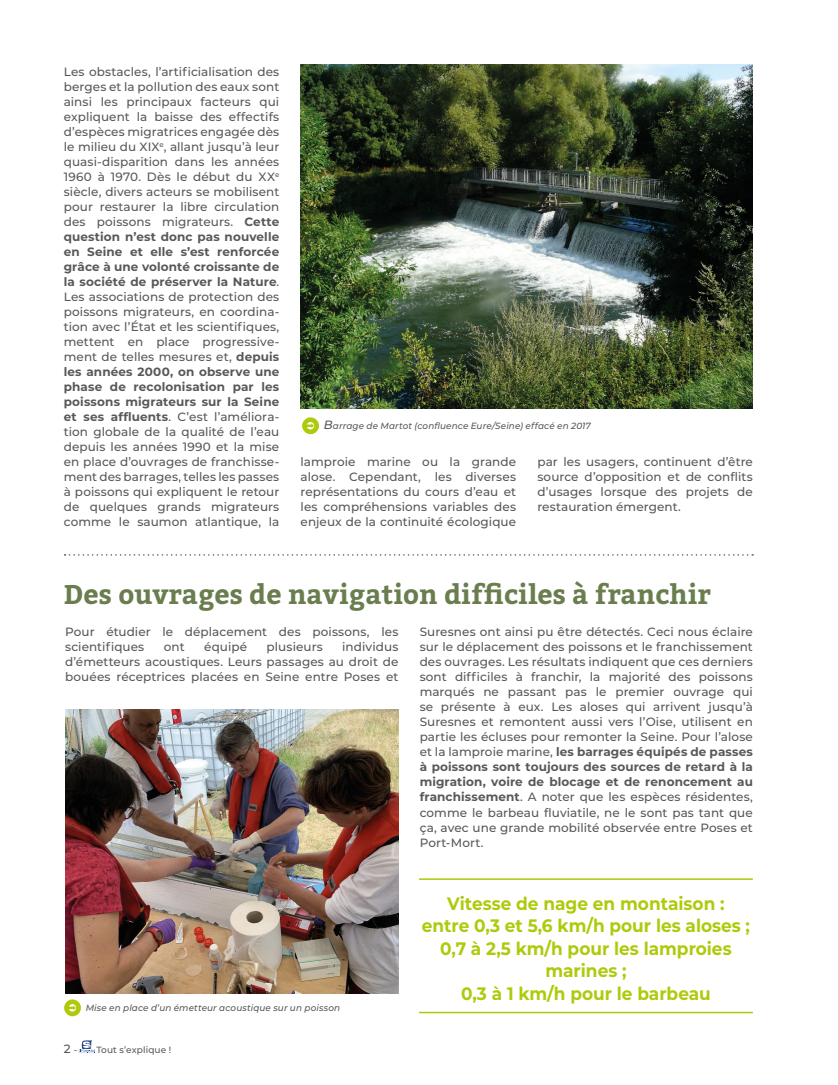
<style>
.page{position:relative;width:838px;height:1085px;background:#fff}
.page>*{position:absolute;margin:0;border:0;box-sizing:border-box;transform-origin:0 0}
.t1{font:700 27px "Bitter";color:#697d4e}
.t2{font:700 18px/22.5px "Montserrat";color:#afca0b;text-align:center;scale:.94 1}
.t3{font:500 12px/15px "Montserrat";letter-spacing:.005em;color:#595857;text-align:justify}
.t4{font:italic 500 9px "Montserrat";letter-spacing:.015em;color:#595857}
.t5{font:500 9px "Montserrat";letter-spacing:.015em;color:#595857}
.s1{font-weight:700}
.s2{font-size:12px}
.s3{font-size:9px}
</style>
<div class="page">
<svg style="left:79px;top:1040px;width:17px;height:13px"></svg>
<svg style="left:63px;top:998px;width:19px;height:18px"></svg>
<div style="left:63px;top:997px;width:19px;height:20px;border:2px solid #fff;border-radius:50%"></div>
<svg style="left:69px;top:1003px;width:7px;height:8px"></svg>
<img style="left:300px;top:64px;width:453px;height:344px">
<svg style="left:301px;top:416px;width:19px;height:19px"></svg>
<div style="left:300px;top:415px;width:20px;height:20px;border:2px solid #fff;border-radius:50%"></div>
<svg style="left:307px;top:422px;width:7px;height:7px"></svg>
<svg style="left:65px;top:554px;width:688px;height:1px"></svg>
<img style="left:65px;top:709px;width:333px;height:284px">
<hr style="left:419px;top:878px;width:334px;height:1px;background:#afca0b">
<hr style="left:419px;top:1011px;width:334px;height:2px;background:#afca0b">
<p class="t3" style="left:64px;top:64px;width:217px">Les obstacles, l’artificialisation des berges et la pollution des eaux sont ainsi les principaux facteurs qui expliquent la baisse des effectifs d’espèces migratrices engagée dès le milieu du XIX<sup>e</sup>, allant jusqu’à leur quasi-disparition dans les années 1960 à 1970. Dès le début du XX<sup>e </sup>siècle, divers acteurs se mobilisent pour restaurer la libre circulation des poissons migrateurs. <span class="s1">Cette question n’est donc pas nouvelle en Seine et elle s’est renforcée grâce à une volonté croissante de la société de préserver la Nature</span>.<br>Les associations de protection des poissons migrateurs, en coordina&shy;tion avec l’État et les scientifiques, mettent en place progressive&shy;ment de telles mesures et, <span class="s1">depuis les années 2000, on observe une phase de recolonisation par les poissons migrateurs sur la Seine et ses affluents</span>. C’est l’améliora&shy;tion globale de la qualité de l’eau depuis les années 1990 et la mise en place d’ouvrages de franchisse&shy;ment des barrages, telles les passes à poissons qui expliquent le retour de quelques grands migrateurs comme le saumon atlantique, la</p>
<p class="t4" style="left:324px;top:420px;width:268px"><span class="s2">B</span>arrage de Martot (confluence Eure/Seine) effacé en 2017</p>
<p class="t3" style="left:300px;top:453px;width:217px">lamproie marine ou la grande alose. Cependant, les diverses représentations du cours d’eau et les compréhensions variables des enjeux de la continuité écologique</p>
<p class="t3" style="left:537px;top:453px;width:217px">par les usagers, continuent d’être source d’opposition et de conflits d’usages lorsque des projets de restauration émergent.</p>
<h1 class="t1" style="left:64px;top:577px;width:648px">Des ouvrages de navigation difficiles à franchir</h1>
<p class="t3" style="left:65px;top:624px;width:335px">Pour étudier le déplacement des poissons, les scientifiques</p>
<p class="t3" style="left:65px;top:639px;width:335px;text-indent:277px">individus d’émetteurs acoustiques. Leurs passages au droit de bouées réceptrices placées en Seine entre Poses et</p>
<p class="t3" style="left:164px;top:639px;width:22px">ont</p>
<p class="t3" style="left:204px;top:639px;width:44px">équipé</p>
<p class="t3" style="left:266px;top:639px;width:58px">plusieurs</p>
<p class="t4" style="left:86px;top:1001px;width:256px">Mise en place d’un émetteur acoustique sur un poisson</p>
<p class="t3" style="left:64px;top:1040px;width:15px">2 <span class="s3">-</span></p>
<p class="t5" style="left:96px;top:1042px;width:76px">Tout s’explique !</p>
<p class="t3" style="left:420px;top:624px;width:335px">Suresnes ont ainsi pu être détectés. Ceci nous éclaire sur le déplacement des poissons et le franchissement des ouvrages. Les résultats indiquent que ces derniers sont difficiles à franchir, la majorité des poissons marqués ne passant pas le premier ouvrage qui se présente à eux. Les aloses qui arrivent jusqu’à Suresnes et remontent aussi vers l’Oise, utilisent en partie les écluses pour remonter la Seine. Pour l’alose et la lamproie marine, <span class="s1">les barrages équipés de passes à poissons sont toujours des sources de retard à la migration, voire de blocage et de renoncement au franchissement</span>. A noter que les espèces résidentes, comme le barbeau fluviatile, ne le sont pas tant que ça, avec une grande mobilité observée entre Poses et Port-Mort.</p>
<h2 class="t2" style="left:422px;top:890px;width:351px">Vitesse de nage en montaison : entre 0,3 et 5,6 km/h pour les aloses ;<br>0,7 à 2,5 km/h pour les lamproies marines ;<br>0,3 à 1 km/h pour le barbeau</h2>
</div>
